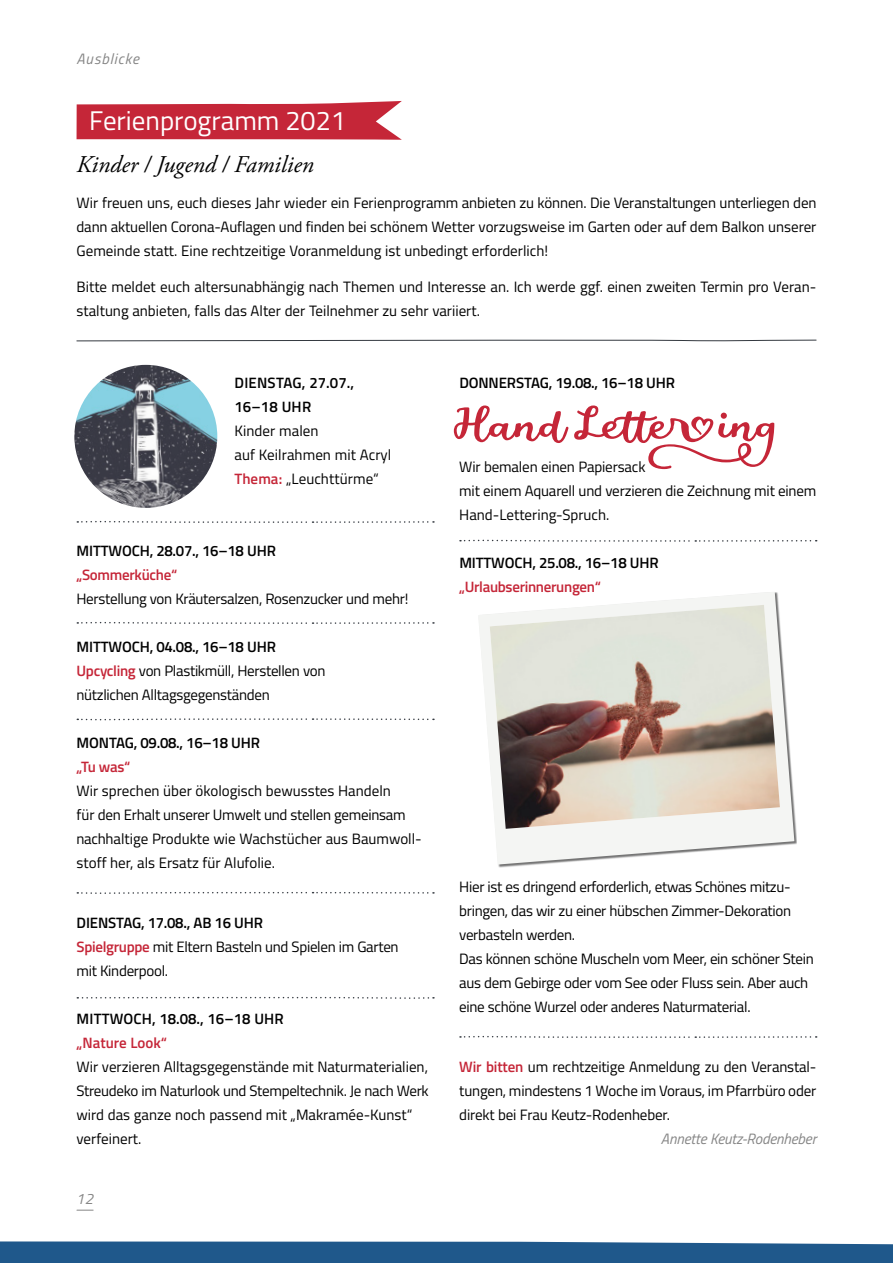
<style>
.page{position:relative;width:893px;height:1263px;background:#fff}
.page>*{position:absolute;margin:0;border:0;box-sizing:border-box;transform-origin:0 0}
.t1{font:50.85px "a Amazing Mother";letter-spacing:-.01em;color:#c52638}
.t2{font:27px "Titillium Web";color:#fff}
.t3{font:italic 24px "Adobe Garamond Pro";color:#000}
.t4{font:15px/24px "Titillium Web";letter-spacing:-.01em;color:#000}
.t5{font:600 15px "Titillium Web";letter-spacing:-.01em;color:#000}
.t6{font:600 15px "Titillium Web";letter-spacing:-.02em;color:#c52638}
.t7{font:italic 15px "Titillium Web";letter-spacing:-.01em;color:#868686}
.t8{font:600 15px "Titillium Web";letter-spacing:.01em;color:#000}
.t9{font:600 15px/24px "Titillium Web";letter-spacing:.015em;color:#000}
.t10{font:600 15px "Titillium Web";color:#c52638}
.t11{font:italic 15px "Titillium Web";letter-spacing:.06em;color:#868686}
.s1{font-weight:600;color:#c52638}
.s2{font-weight:600}
</style>
<div class="page">
<svg style="left:0;top:1241px;width:893px;height:22px;background:#2b6191"></svg>
<svg style="left:77px;top:1210px;width:16px;height:1px"></svg>
<svg style="left:77px;top:101px;width:325px;height:39px;background:#cc4150"></svg>
<svg style="left:76px;top:339px;width:741px;height:3px"></svg>
<svg style="left:77px;top:621px;width:357px;height:3px"></svg>
<svg style="left:77px;top:520px;width:357px;height:3px"></svg>
<svg style="left:460px;top:539px;width:357px;height:3px"></svg>
<svg style="left:460px;top:1035px;width:357px;height:3px"></svg>
<svg style="left:77px;top:718px;width:357px;height:3px"></svg>
<svg style="left:77px;top:996px;width:357px;height:3px"></svg>
<svg style="left:77px;top:891px;width:357px;height:3px"></svg>
<img style="left:74px;top:365px;width:143px;height:143px;border-radius:71px">
<div style="left:478px;top:592px;width:319px;height:275px;background:#000;opacity:.55"></div>
<svg style="left:478px;top:592px;width:316px;height:272px;fill:#f4f5f3"></svg>
<img style="left:490px;top:605px;width:290px;height:224px">
<p class="t11" style="left:77px;top:48px;width:64px">Ausblicke</p>
<h2 class="t2" style="left:89px;top:101px;width:258px">Ferienprogramm 2021</h2>
<h3 class="t3" style="left:77px;top:150px;width:239px">Kinder / Jugend / Familien</h3>
<p class="t4" style="left:77px;top:190px;width:741px;text-align:justify">Wir freuen uns, euch dieses Jahr wieder ein Ferienprogramm anbieten zu können. Die Veranstaltungen unterliegen den dann aktuellen Corona-Auflagen und finden bei schönem Wetter vorzugsweise im Garten oder auf dem Balkon unserer Gemeinde statt. Eine rechtzeitige Voranmeldung ist unbedingt erforderlich!</p>
<p class="t4" style="left:77px;top:274px;width:741px">Bitte meldet euch altersunabhängig nach Themen und Interesse an. Ich werde ggf. einen zweiten Termin pro Veran&shy;staltung anbieten, falls das Alter der Teilnehmer zu sehr variiert.</p>
<p class="t9" style="left:234px;top:370px;width:121px">DIENSTAG, 27.07.,<br>16–18 UHR</p>
<p class="t4" style="left:234px;top:418px;width:159px">Kinder malen<br>auf Keilrahmen mit Acryl<br><span class="s1">Thema:</span> „Leuchttürme“</p>
<p class="t5" style="left:77px;top:539px;width:201px">MITTWOCH, 28.07., 16–18 UHR</p>
<p class="t6" style="left:77px;top:563px;width:102px">„Sommerküche“</p>
<p class="t4" style="left:77px;top:586px;width:333px">Herstellung von Kräutersalzen, Rosenzucker und mehr!</p>
<p class="t4" style="left:77px;top:634px;width:250px"><span class="s2">MITTWOCH, 04.08., 16–18 UHR<br></span><span class="s1">Upcycling</span> von Plastikmüll, Herstellen von nützlichen Alltagsgegenständen</p>
<p class="t5" style="left:77px;top:731px;width:185px">MONTAG, 09.08., 16–18 UHR</p>
<p class="t6" style="left:77px;top:755px;width:55px">„Tu was“</p>
<p class="t4" style="left:77px;top:778px;width:347px">Wir sprechen über ökologisch bewusstes Handeln<br>für den Erhalt unserer Umwelt und stellen gemeinsam nachhaltige Produkte wie Wachstücher aus Baumwoll&shy;stoff her, als Ersatz für Alufolie.</p>
<p class="t4" style="left:77px;top:910px;width:324px"><span class="s2">DIENSTAG, 17.08., AB 16 UHR<br></span><span class="s1">Spielgruppe</span> mit Eltern Basteln und Spielen im Garten mit Kinderpool.</p>
<p class="t8" style="left:77px;top:1007px;width:209px">MITTWOCH, 18.08., 16–18 UHR</p>
<p class="t10" style="left:77px;top:1031px;width:92px">„Nature Look“</p>
<p class="t4" style="left:77px;top:1054px;width:354px">Wir verzieren Alltagsgegenstände mit Naturmaterialien, Streudeko im Naturlook und Stempeltechnik. Je nach Werk wird das ganze noch passend mit „Makramée-Kunst“ verfeinert.</p>
<p class="t7" style="left:76px;top:1188px;width:19px">12</p>
<p class="t5" style="left:459px;top:371px;width:217px">DONNERSTAG, 19.08., 16–18 UHR</p>
<h1 class="t1" style="left:452px;top:390px;width:432px">Hand Lettering</h1>
<p class="t4" style="left:459px;top:454px;width:359px">Wir bemalen einen Papiersack<br>mit einem Aquarell und verzieren die Zeichnung mit einem<br>Hand-Lettering-Spruch.</p>
<p class="t5" style="left:459px;top:551px;width:201px">MITTWOCH, 25.08., 16–18 UHR</p>
<p class="t6" style="left:459px;top:575px;width:143px">„Urlaubserinnerungen“</p>
<p class="t4" style="left:459px;top:874px;width:356px">Hier ist es dringend erforderlich, etwas Schönes mitzu&shy;bringen, das wir zu einer hübschen Zimmer-Dekoration verbasteln werden.<br>Das können schöne Muscheln vom Meer, ein schöner Stein aus dem Gebirge oder vom See oder Fluss sein. Aber auch eine schöne Wurzel oder anderes Naturmaterial.</p>
<p class="t4" style="left:459px;top:1054px;width:359px;text-align:justify"><span class="s1">Wir bitten</span> um rechtzeitige Anmeldung zu den Veranstal&shy;tungen, mindestens 1 Woche im Voraus, im Pfarrbüro oder direkt bei Frau Keutz-Rodenheber.</p>
<p class="t7" style="left:661px;top:1128px;width:157px">Annette Keutz-Rodenheber</p>
</div>
